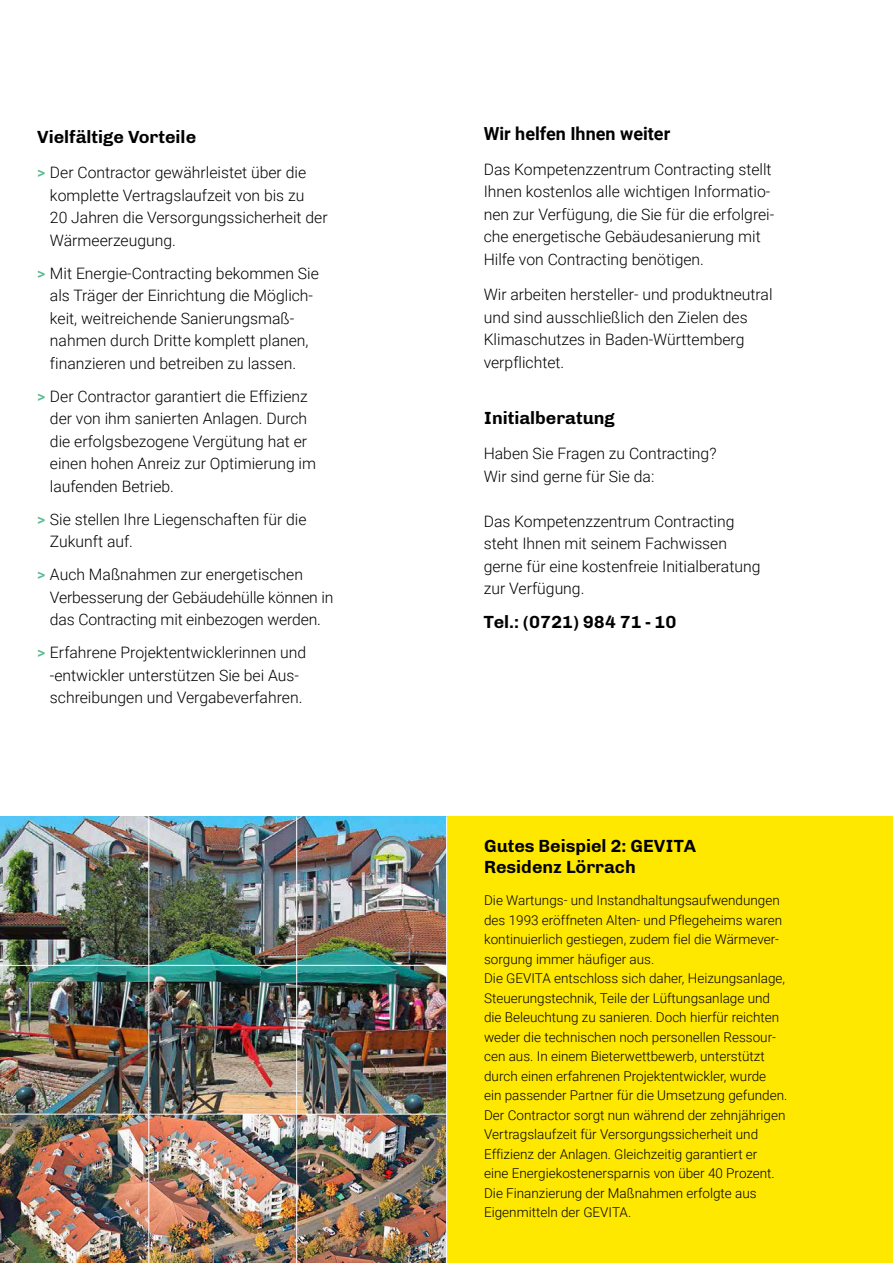
<style>
.page{position:relative;width:893px;height:1263px;background:#fff}
.page>*{position:absolute;margin:0;border:0;box-sizing:border-box;transform-origin:0 0}
.t1{font:700 18px/21px "Chivo";color:#000}
.t2{font:700 18px "Roboto";color:#000}
.Fließtext_10pt{font:300 15.75px/22.5px "Roboto";color:#000}
.Fließtext{font:300 15.75px/22.5px "Roboto";color:#000}
.Fließtext_10pt-2{font:300 13.5px/19.5px "Roboto";color:#000}
.s1{font-weight:500;color:#57ba8e}
</style>
<div class="page">
<div style="left:436px;top:816px;width:457px;height:447px;background:#ffe800"></div>
<img style="left:0;top:816px;width:446px;height:447px">
<hr style="left:446px;top:816px;width:1px;height:447px;background:#fff">
<hr style="left:296px;top:816px;width:1px;height:447px;background:#fff">
<hr style="left:149px;top:816px;width:1px;height:447px;background:#fff">
<hr style="left:0;top:1114px;width:447px;height:1px;background:#fff">
<hr style="left:0;top:965px;width:447px;height:1px;background:#fff">
<h2 class="t1" style="left:37px;top:126px;width:160px">Vielfältige Vorteile</h2>
<p class="Fließtext_10pt" style="left:50px;top:161px;width:279px;text-indent:-13px"><span class="s1">&gt;</span> Der Contractor gewährleistet über die komplette Vertragslaufzeit von bis zu<br>20 Jahren die Versorgungssicherheit der Wärmeerzeugung.</p>
<p class="Fließtext_10pt" style="left:50px;top:261px;width:270px;text-indent:-13px"><span class="s1">&gt;</span> Mit Energie-Contracting bekommen Sie als Träger der Einrichtung die Möglich&shy;keit, weitreichende Sanierungsmaß&shy;nahmen durch Dritte komplett planen, finanzieren und betreiben zu lassen.</p>
<p class="Fließtext_10pt" style="left:50px;top:384px;width:268px;text-indent:-13px"><span class="s1">&gt;</span> Der Contractor garantiert die Effizienz der von ihm sanierten Anlagen. Durch die erfolgsbezogene Vergütung hat er einen hohen Anreiz zur Optimierung im laufenden Betrieb.</p>
<p class="Fließtext_10pt" style="left:50px;top:507px;width:258px;text-indent:-13px"><span class="s1">&gt;</span> Sie stellen Ihre Liegenschaften für die<br>Zukunft auf.</p>
<p class="Fließtext_10pt" style="left:50px;top:563px;width:285px;text-indent:-13px"><span class="s1">&gt;</span> Auch Maßnahmen zur energetischen<br>Verbesserung der Gebäudehülle können in das Contracting mit einbezogen werden.</p>
<p class="Fließtext_10pt" style="left:37px;top:641px;width:271px;text-align:center"><span class="s1">&gt;</span> Erfahrene Projektentwicklerinnen und -entwickler unterstützen Sie bei Aus&shy;schreibungen und Vergabeverfahren.</p>
<h2 class="t2" style="left:484px;top:120px;width:188px">Wir helfen Ihnen weiter</h2>
<p class="Fließtext_10pt" style="left:484px;top:157px;width:292px">Das Kompetenzzentrum Contracting stellt Ihnen kostenlos alle wichtigen Informatio&shy;nen zur Verfügung, die Sie für die erfolgrei&shy;che energetische Gebäudesanierung mit Hilfe von Contracting benötigen.</p>
<p class="Fließtext_10pt" style="left:484px;top:283px;width:290px">Wir arbeiten hersteller- und produktneutral und sind ausschließlich den Zielen des Klimaschutzes in Baden-Württemberg verpflichtet.</p>
<h2 class="t1" style="left:484px;top:407px;width:133px">Initialberatung</h2>
<p class="Fließtext" style="left:484px;top:442px;width:234px">Haben Sie Fragen zu Contracting?<br>Wir sind gerne für Sie da:</p>
<p class="Fließtext" style="left:484px;top:509px;width:278px">Das Kompetenzzentrum Contracting steht Ihnen mit seinem Fachwissen gerne für eine kostenfreie Initialberatung zur Verfügung.</p>
<h2 class="t1" style="left:484px;top:611px;width:194px">Tel.: (0721) 984 71 - 10</h2>
<h2 class="t1" style="left:484px;top:835px;width:214px">Gutes Beispiel 2: GEVITA<br>Residenz Lörrach</h2>
<p class="Fließtext_10pt-2" style="left:484px;top:890px;width:305px">Die Wartungs- und Instandhaltungsaufwendungen des 1993 eröffneten Alten- und Pflegeheims waren kontinuierlich gestiegen, zudem fiel die Wärmever&shy;sorgung immer häufiger aus.<br>Die GEVITA entschloss sich daher, Heizungsanlage, Steuerungstechnik, Teile der Lüftungsanlage und die Beleuchtung zu sanieren. Doch hierfür reichten weder die technischen noch personellen Ressour&shy;cen aus. In einem Bieterwettbewerb, unterstützt durch einen erfahrenen Projektentwickler, wurde<br>ein passender Partner für die Umsetzung gefunden.<br>Der Contractor sorgt nun während der zehnjährigen Vertragslaufzeit für Versorgungssicherheit und Effizienz der Anlagen. Gleichzeitig garantiert er<br>eine Energiekostenersparnis von über 40 Prozent.<br>Die Finanzierung der Maßnahmen erfolgte aus Eigenmitteln der GEVITA.</p>
</div>
